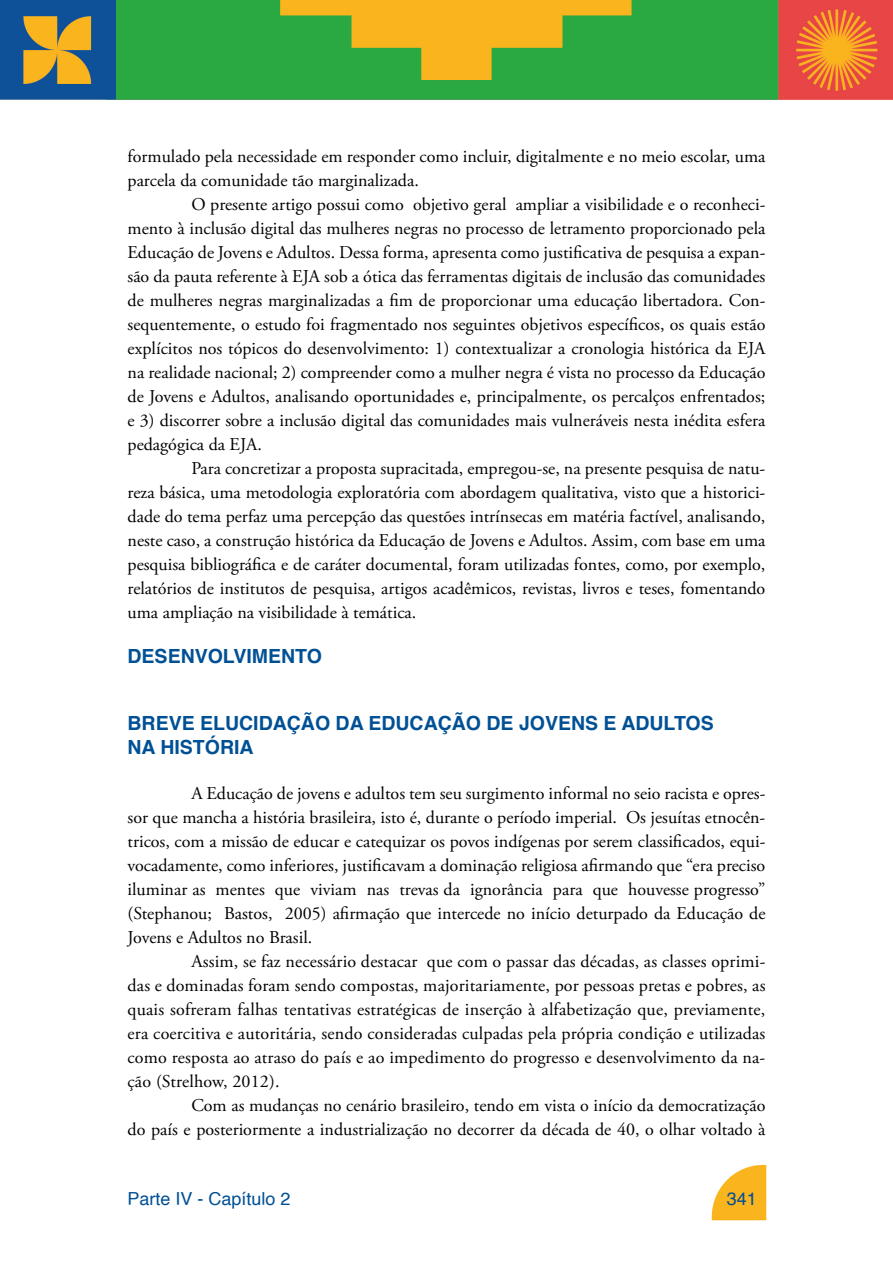
<style>
.page{position:relative;width:893px;height:1263px;background:#fff}
.page>*{position:absolute;margin:0;border:0;box-sizing:border-box;transform-origin:0 0}
.t1{font:700 19.5px/24px "Helvetica";color:#005095}
.t2{font:18px/24px "Adobe Garamond Pro";color:#000;text-align:justify}
.t3{font:18px "Helvetica";color:#005095}
</style>
<div class="page">
<img style="left:711px;top:1164px;width:56px;height:57px">
<img style="left:0;top:0;width:893px;height:100px">
<p class="t2" style="left:128px;top:145px;width:639px">formulado pela necessidade em responder como incluir, digitalmente e no meio escolar, uma parcela da comunidade tão marginalizada.</p>
<p class="t2" style="left:128px;top:193px;width:639px;text-indent:64px">O presente artigo possui como objetivo geral ampliar a visibilidade e o reconheci&shy;mento à inclusão digital das mulheres negras no processo de letramento proporcionado pela Educação de Jovens e Adultos. Dessa forma, apresenta como justificativa de pesquisa a expan&shy;são da pauta referente à EJA sob a ótica das ferramentas digitais de inclusão das comunidades de mulheres negras marginalizadas a fim de proporcionar uma educação libertadora. Con&shy;sequentemente, o estudo foi fragmentado nos seguintes objetivos específicos, os quais estão explícitos nos tópicos do desenvolvimento: 1) contextualizar a cronologia histórica da EJA na realidade nacional; 2) compreender como a mulher negra é vista no processo da Educação de Jovens e Adultos, analisando oportunidades e, principalmente, os percalços enfrentados; e 3) discorrer sobre a inclusão digital das comunidades mais vulneráveis nesta inédita esfera pedagógica da EJA.</p>
<p class="t2" style="left:128px;top:457px;width:639px;text-indent:64px">Para concretizar a proposta supracitada, empregou-se, na presente pesquisa de natu&shy;reza básica, uma metodologia exploratória com abordagem qualitativa, visto que a historici&shy;dade do tema perfaz uma percepção das questões intrínsecas em matéria factível, analisando, neste caso, a construção histórica da Educação de Jovens e Adultos. Assim, com base em uma pesquisa bibliográfica e de caráter documental, foram utilizadas fontes, como, por exemplo, relatórios de institutos de pesquisa, artigos acadêmicos, revistas, livros e teses, fomentando uma ampliação na visibilidade à temática.</p>
<p class="t1" style="left:128px;top:645px;width:196px">DESENVOLVIMENTO</p>
<p class="t1" style="left:128px;top:711px;width:588px">BREVE ELUCIDAÇÃO DA EDUCAÇÃO DE JOVENS E ADULTOS<br>NA HISTÓRIA</p>
<p class="t2" style="left:128px;top:782px;width:639px;text-indent:64px">A Educação de jovens e adultos tem seu surgimento informal no seio racista e opres&shy;sor que mancha a história brasileira, isto é, durante o período imperial. Os jesuítas etnocên&shy;tricos, com a missão de educar e catequizar os povos indígenas por serem classificados, equi&shy;vocadamente, como inferiores, justificavam a dominação religiosa afirmando que “era preciso iluminar as mentes que viviam nas trevas da ignorância para que houvesse progresso” (Stephanou; Bastos, 2005) afirmação que intercede no início deturpado da Educação de Jovens e Adultos no Brasil.</p>
<p class="t2" style="left:128px;top:950px;width:639px;text-indent:64px">Assim, se faz necessário destacar que com o passar das décadas, as classes oprimi&shy;das e dominadas foram sendo compostas, majoritariamente, por pessoas pretas e pobres, as quais sofreram falhas tentativas estratégicas de inserção à alfabetização que, previamente, era coercitiva e autoritária, sendo consideradas culpadas pela própria condição e utilizadas como resposta ao atraso do país e ao impedimento do progresso e desenvolvimento da na&shy;ção (Strelhow, 2012).</p>
<p class="t2" style="left:128px;top:1094px;width:639px;text-align:right">Com as mudanças no cenário brasileiro, tendo em vista o início da democratização<br>do país e posteriormente a industrialização no decorrer da década de 40, o olhar voltado à</p>
<p class="t3" style="left:128px;top:1184px;width:165px">Parte IV - Capítulo 2</p>
<p class="t3" style="left:727px;top:1184px;width:32px">341</p>
</div>
